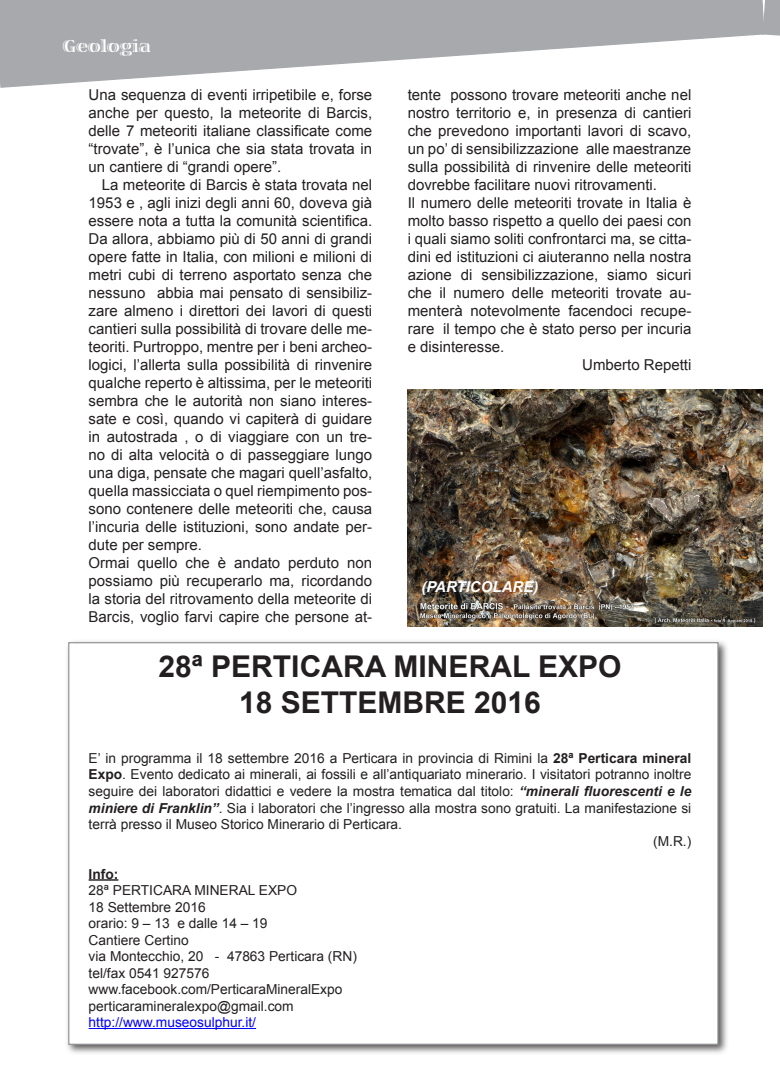
<style>
.page{position:relative;width:780px;height:1088px;background:#fff}
.page>*{position:absolute;margin:0;border:0;box-sizing:border-box;transform-origin:0 0}
.Normale{font:700 30px "Arial";color:#231f20}
.t1{font:700 17.5px "Viva Std";color:#fff}
.Normale-2{font:15px/18px "Arial";color:#231f20;text-align:justify}
.Normale-3{font:italic 700 15px "Arial";color:#fff}
.Normale-4{font:13.75px/16.5px "Arial";color:#231f20;text-align:justify}
.Normale-5{font:13.75px "Arial";color:#00f}
.Normale-6{font:700 13.75px "Arial";color:#231f20}
.s1{font-weight:700}
.s2{font-weight:700;font-style:italic}
</style>
<div class="page">
<svg style="left:0;top:0;width:762px;height:88px"></svg>
<svg style="left:762px;top:0;width:18px;height:36px"></svg>
<div style="left:64px;top:638px;width:666px;height:418px;background:#231f20;opacity:.75"></div>
<div style="left:69px;top:643px;width:649px;height:401px;background:#fff"></div>
<img style="left:407px;top:390px;width:355px;height:236px">
<hr style="left:89px;top:879px;width:29px;height:2px;background:#231f20">
<hr style="left:89px;top:1028px;width:167px;height:1px;background:#00f">
<p class="t1" style="left:63px;top:37px;width:89px">Geologia</p>
<p class="Normale-2" style="left:89px;top:85px;width:285px">Una sequenza di eventi irripetibile e, forse anche per questo, la meteorite di Barcis, delle 7 meteoriti italiane classificate come “trovate”, è l’unica che sia stata trovata in un cantiere di “grandi opere”.</p>
<p class="Normale-2" style="left:89px;top:175px;width:285px;text-indent:13px">La meteorite di Barcis è stata trovata nel 1953 e , agli inizi degli anni 60, doveva già essere nota a tutta la comunità scientifica.<br>Da allora, abbiamo più di 50 anni di grandi opere fatte in Italia, con milioni e milioni di metri cubi di terreno asportato senza che nessuno abbia mai pensato di sensibiliz&shy;zare almeno i direttori dei lavori di questi cantieri sulla possibilità di trovare delle me&shy;teoriti. Purtroppo, mentre per i beni archeo&shy;logici, l’allerta sulla possibilità di rinvenire qualche reperto è altissima, per le meteoriti sembra che le autorità non siano interes&shy;sate e così, quando vi capiterà di guidare in autostrada , o di viaggiare con un tre&shy;no di alta velocità o di passeggiare lungo una diga, pensate che magari quell’asfalto, quella massicciata o quel riempimento pos&shy;sono contenere delle meteoriti che, causa l’incuria delle istituzioni, sono andate per&shy;dute per sempre.</p>
<p class="Normale-2" style="left:89px;top:553px;width:285px">Ormai quello che è andato perduto non possiamo più recuperarlo ma, ricordando la storia del ritrovamento della meteorite di Barcis, voglio farvi capire che persone at-</p>
<p class="Normale-2" style="left:407px;top:85px;width:285px">tente possono trovare meteoriti anche nel nostro territorio e, in presenza di cantieri che prevedono importanti lavori di scavo, un po’ di sensibilizzazione alle maestranze sulla possibilità di rinvenire delle meteoriti dovrebbe facilitare nuovi ritrovamenti.</p>
<p class="Normale-2" style="left:407px;top:193px;width:285px">Il numero delle meteoriti trovate in Italia è molto basso rispetto a quello dei paesi con i quali siamo soliti confrontarci ma, se citta&shy;dini ed istituzioni ci aiuteranno nella nostra azione di sensibilizzazione, siamo sicuri che il numero delle meteoriti trovate au&shy;menterà notevolmente facendoci recupe&shy;rare il tempo che è stato perso per incuria e disinteresse.</p>
<p class="Normale-2" style="left:582px;top:355px;width:111px">Umberto Repetti</p>
<p class="Normale-3" style="left:421px;top:577px;width:118px">(particolare)</p>
<p class="Normale" style="left:158px;top:647px;width:464px">28ª PERTICARA MINERAL EXPO</p>
<p class="Normale" style="left:239px;top:683px;width:83px">18 Settembre</p>
<p class="Normale" style="left:474px;top:683px;width:68px">2016</p>
<p class="Normale-4" style="left:89px;top:750px;width:604px">E’ in programma il 18 settembre 2016 a Perticara in provincia di Rimini la <span class="s1">28ª Perticara mineral Expo</span>. Evento dedicato ai minerali, ai fossili e all’antiquariato minerario. I visitatori potranno inoltre seguire dei laboratori didattici e vedere la mostra tematica dal titolo: <span class="s2">“minerali fluorescenti e le miniere di Franklin”</span>. Sia i laboratori che l’ingresso alla mostra sono gratuiti. La manifestazione si terrà presso il Museo Storico Minerario di Perticara.</p>
<p class="Normale-4" style="left:653px;top:832px;width:40px">(M.R.)</p>
<p class="Normale-6" style="left:89px;top:864px;width:31px">Info:</p>
<p class="Normale-4" style="left:89px;top:882px;width:210px">28ª PERTICARA MINERAL EXPO</p>
<p class="Normale-4" style="left:89px;top:898px;width:118px">18 Settembre 2016</p>
<p class="Normale-4" style="left:89px;top:915px;width:180px">orario: 9 – 13 e dalle 14 – 19</p>
<p class="Normale-4" style="left:89px;top:931px;width:102px">Cantiere Certino</p>
<p class="Normale-4" style="left:89px;top:948px;width:270px">via Montecchio, 20 - 47863 Perticara (RN)</p>
<p class="Normale-4" style="left:89px;top:964px;width:122px">tel/fax 0541 927576</p>
<p class="Normale-4" style="left:89px;top:981px;width:255px">www.facebook.com/PerticaraMineralExpo</p>
<p class="Normale-4" style="left:89px;top:997px;width:206px">perticaramineralexpo@gmail.com</p>
<p class="Normale-5" style="left:89px;top:1013px;width:169px">http://www.museosulphur.it/</p>
</div>
